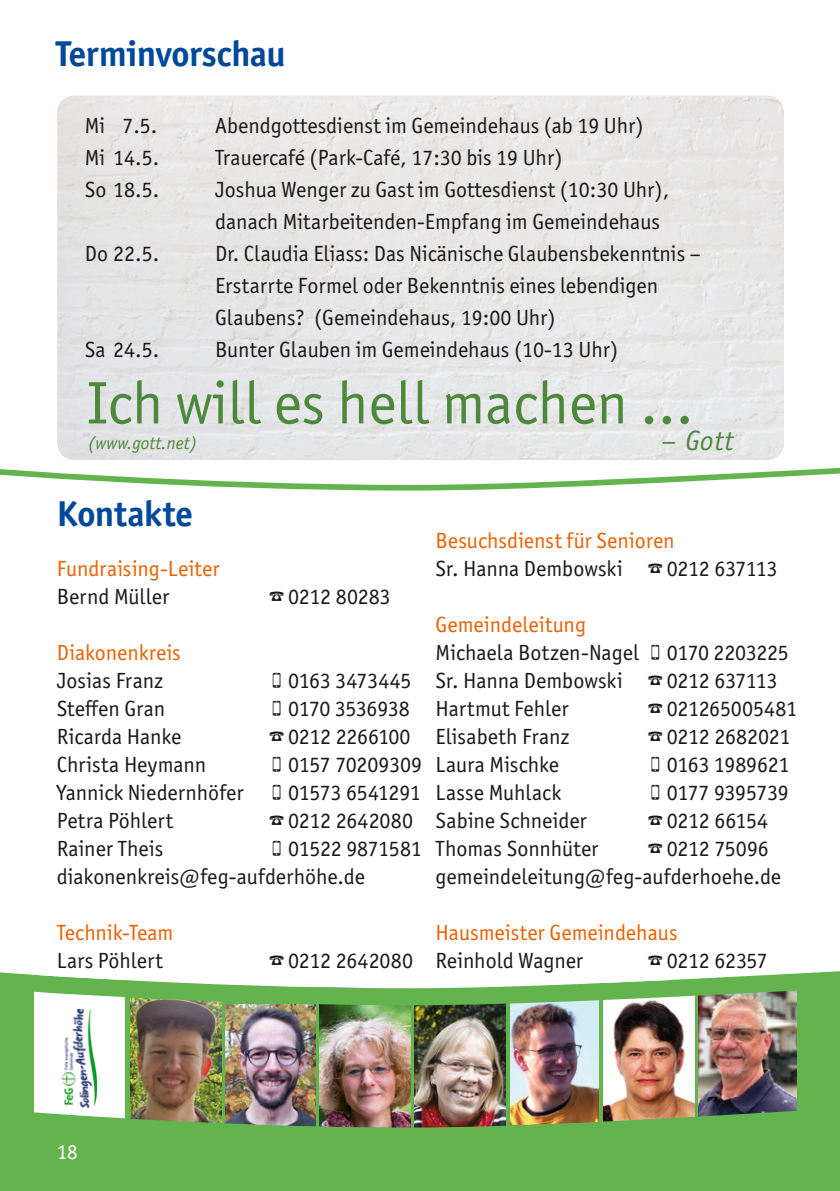
<style>
.page{position:relative;width:840px;height:1191px;background:#fff}
.page>*{position:absolute;margin:0;border:0;box-sizing:border-box;transform-origin:0 0}
.t1{font:60px "Officina Sans ITC Pro";color:#4d893d}
.t2{font:700 36px "Officina Sans ITC Pro";letter-spacing:-.01em;color:#00499a}
.t3{font:italic 28px "Officina Sans";color:#4d893d}
.t4{font:22px/32px "Officina Sans ITC Pro";color:#1b1819}
.t5{font:22px "Officina Sans ITC Pro";color:#eb6002}
.t6{font:21px "Officina Sans ITC Pro";color:#fff}
.t7{font:italic 18px "Officina Sans";color:#4d893d}
</style>
<div class="page">
<div style="left:0;top:1139px;width:839px;height:52px;background:#63b34f"></div>
<div style="left:0;top:1005px;width:839px;height:84px;background:#63b34f"></div>
<img style="left:697px;top:1005px;width:99px;height:84px">
<img style="left:603px;top:1005px;width:91px;height:84px">
<img style="left:510px;top:1005px;width:88px;height:84px">
<img style="left:414px;top:1005px;width:91px;height:84px">
<img style="left:319px;top:1005px;width:91px;height:84px">
<img style="left:225px;top:1005px;width:91px;height:84px">
<img style="left:130px;top:1005px;width:91px;height:84px">
<div style="left:34px;top:975px;width:91px;height:159px;background:#fff"></div>
<svg style="left:0;top:988px;width:839px;height:17px;background:#7db76b"></svg>
<img style="left:0;top:1089px;width:839px;height:50px">
<div style="left:57px;top:96px;width:726px;height:355px;background:#e7e6e6"></div>
<svg style="left:0;top:451px;width:839px;height:39px"></svg>
<svg style="left:0;top:971px;width:839px;height:17px"></svg>
<img style="left:62px;top:1009px;width:34px;height:98px">
<h2 class="t2" style="left:56px;top:32px;width:231px">Terminvorschau</h2>
<p class="t4" style="left:85px;top:109px;width:74px">Mi 7.5.</p>
<p class="t4" style="left:215px;top:109px;width:430px">Abendgottesdienst im Gemeindehaus (ab 19 Uhr)</p>
<p class="t4" style="left:85px;top:141px;width:76px">Mi 14.5.</p>
<p class="t4" style="left:215px;top:141px;width:349px">Trauercafé (Park-Café, 17:30 bis 19 Uhr)</p>
<p class="t4" style="left:85px;top:173px;width:76px">So 18.5.</p>
<p class="t4" style="left:215px;top:173px;width:455px">Joshua Wenger zu Gast im Gottesdienst (10:30 Uhr), danach Mitarbeitenden-Empfang im Gemeindehaus</p>
<p class="t4" style="left:85px;top:237px;width:76px">Do 22.5.</p>
<p class="t4" style="left:215px;top:237px;width:487px">Dr. Claudia Eliass: Das Nicänische Glaubensbekenntnis –<br>Erstarrte Formel oder Bekenntnis eines lebendigen<br>Glaubens? (Gemeindehaus, 19:00 Uhr)</p>
<p class="t4" style="left:85px;top:333px;width:76px">Sa 24.5.</p>
<p class="t4" style="left:215px;top:333px;width:404px">Bunter Glauben im Gemeindehaus (10-13 Uhr)</p>
<h1 class="t1" style="left:87px;top:368px;width:607px">Ich will es hell machen ...</h1>
<p class="t7" style="left:88px;top:432px;width:111px">(www.gott.net)</p>
<p class="t3" style="left:661px;top:424px;width:73px">– Gott</p>
<h2 class="t2" style="left:57px;top:491px;width:138px">Kontakte</h2>
<p class="t5" style="left:435px;top:527px;width:240px">Besuchsdienst für Senioren</p>
<p class="t5" style="left:57px;top:555px;width:164px">Fundraising-Leiter</p>
<p class="t4" style="left:435px;top:552px;width:343px">Sr. Hanna Dembowski ☎ 0212 637113</p>
<p class="t4" style="left:57px;top:580px;width:114px">Bernd Müller</p>
<p class="t4" style="left:268px;top:580px;width:123px">☎ 0212 80283</p>
<p class="t5" style="left:435px;top:611px;width:152px">Gemeindeleitung</p>
<p class="t5" style="left:57px;top:639px;width:125px">Diakonenkreis</p>
<p class="t4" style="left:435px;top:636px;width:205px">Michaela Botzen-Nagel</p>
<p class="t4" style="left:666px;top:636px;width:124px">0170 2203225</p>
<p class="t4" style="left:57px;top:664px;width:108px">Josias Franz</p>
<p class="t4" style="left:288px;top:664px;width:491px">0163 3473445 Sr. Hanna Dembowski ☎ 0212 637113</p>
<p class="t4" style="left:57px;top:692px;width:110px">Steffen Gran</p>
<p class="t4" style="left:288px;top:692px;width:282px">0170 3536938 Hartmut Fehler</p>
<p class="t4" style="left:647px;top:692px;width:151px">☎ 021265005481</p>
<p class="t4" style="left:57px;top:720px;width:126px">Ricarda Hanke</p>
<p class="t4" style="left:268px;top:720px;width:302px">☎ 0212 2266100 Elisabeth Franz</p>
<p class="t4" style="left:647px;top:720px;width:144px">☎ 0212 2682021</p>
<p class="t4" style="left:57px;top:748px;width:151px">Christa Heymann</p>
<p class="t4" style="left:288px;top:748px;width:272px">0157 70209309 Laura Mischke</p>
<p class="t4" style="left:666px;top:748px;width:124px">0163 1989621</p>
<p class="t4" style="left:57px;top:776px;width:188px">Yannick Niedernhöfer</p>
<p class="t4" style="left:288px;top:776px;width:274px">01573 6541291 Lasse Muhlack</p>
<p class="t4" style="left:666px;top:776px;width:123px">0177 9395739</p>
<p class="t4" style="left:57px;top:804px;width:118px">Petra Pöhlert</p>
<p class="t4" style="left:268px;top:804px;width:319px">☎ 0212 2642080 Sabine Schneider</p>
<p class="t4" style="left:647px;top:804px;width:122px">☎ 0212 66154</p>
<p class="t4" style="left:57px;top:832px;width:108px">Rainer Theis</p>
<p class="t4" style="left:288px;top:832px;width:312px">01522 9871581 Thomas Sonnhüter</p>
<p class="t4" style="left:647px;top:832px;width:123px">☎ 0212 75096</p>
<p class="t4" style="left:57px;top:860px;width:309px">diakonenkreis@feg-aufderhöhe.de</p>
<p class="t4" style="left:435px;top:860px;width:347px">gemeindeleitung@feg-aufderhoehe.de</p>
<p class="t5" style="left:57px;top:919px;width:118px">Technik-Team</p>
<p class="t5" style="left:435px;top:919px;width:243px">Hausmeister Gemeindehaus</p>
<p class="t4" style="left:57px;top:944px;width:108px">Lars Pöhlert</p>
<p class="t4" style="left:268px;top:944px;width:316px">☎ 0212 2642080 Reinhold Wagner</p>
<p class="t4" style="left:647px;top:944px;width:122px">☎ 0212 62357</p>
<p class="t6" style="left:57px;top:1139px;width:22px">18</p>
</div>
